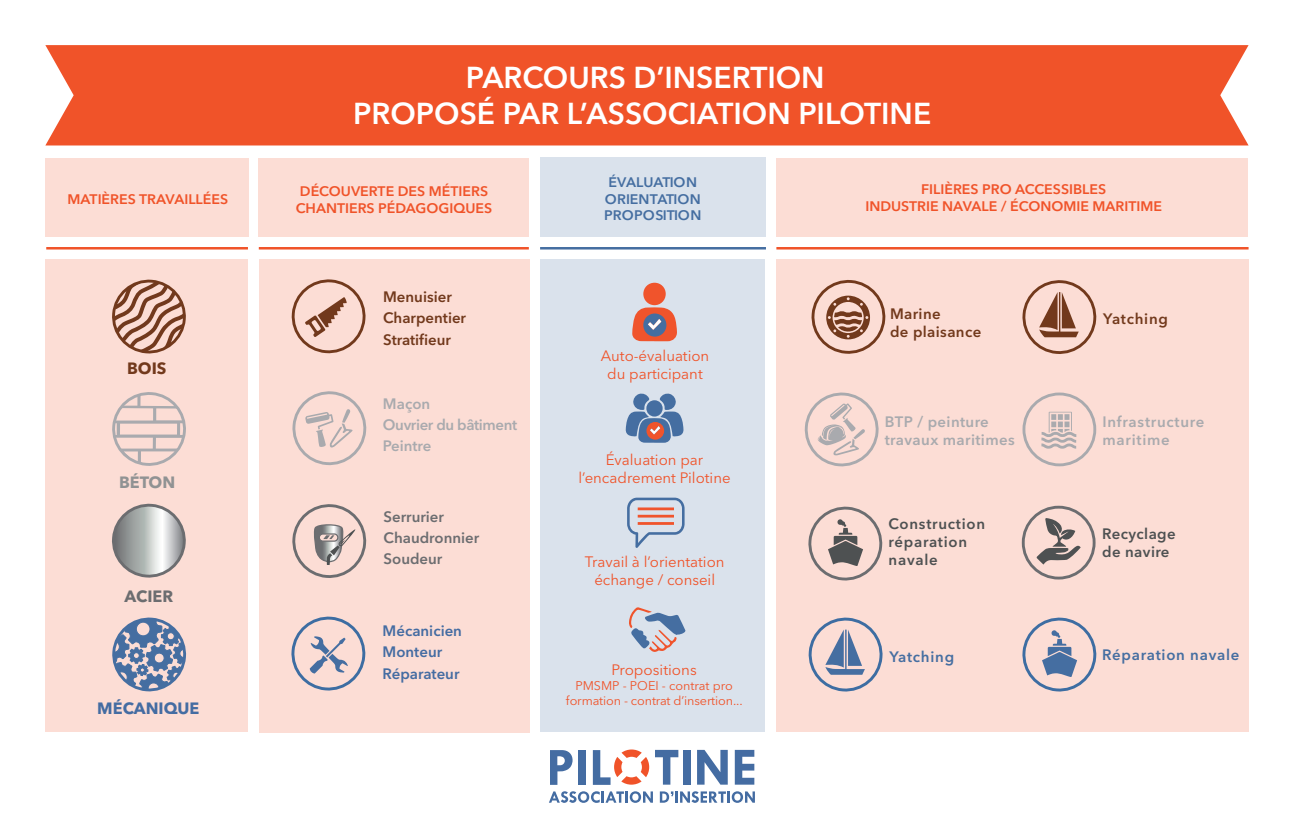
<style>
.page{position:relative;width:1294px;height:833px;background:#fff}
.page>*{position:absolute;margin:0;border:0;box-sizing:border-box;transform-origin:0 0}
.t1{font:600 30px/36px "Avenir Next LT Pro";color:#fff;text-align:center}
.t2{font:700 16.25px "Avenir Next LT Pro";color:#446ca2}
.t3{font:700 16.25px "Avenir Next LT Pro";color:#909293}
.t4{font:700 16.25px "Avenir Next LT Pro";color:#6c6d70}
.t5{font:700 16.25px "Avenir Next LT Pro";color:#72391c}
.t6{font:15px/18px "Avenir Next LT Pro";color:#f05329;text-align:center}
.t7{font:600 15px/21.2px "Avenir Next LT Pro";color:#72391c}
.t8{font:600 15px/21.2px "Avenir Next LT Pro";letter-spacing:-.025em;color:#a9aaae}
.t9{font:600 15px/21.2px "Avenir Next LT Pro";color:#6c6d70}
.t10{font:600 15px/18px "Avenir Next LT Pro";letter-spacing:.025em;color:#a9aaae}
.t11{font:600 15px/18px "Avenir Next LT Pro";letter-spacing:.05em;color:#4e5152}
.t12{font:600 15px/21.2px "Avenir Next LT Pro";color:#446ca2}
.t13{font:600 15px "Avenir Next LT Pro";letter-spacing:.05em;color:#456ea1}
.t14{font:600 15px/18px "Avenir Next LT Pro";letter-spacing:.05em;color:#a9aaae}
.t15{font:600 15px/18px "Avenir Next LT Pro";letter-spacing:.025em;color:#4e5152}
.t16{font:600 15px/18px "Avenir Next LT Pro";letter-spacing:.025em;color:#72391c}
.t17{font:600 15px "Avenir Next LT Pro";letter-spacing:.05em;color:#72391c}
.t18{font:600 13.75px/16.5px "Avenir Next LT Pro";color:#f05329;text-align:center}
.t19{font:600 13.75px/16.5px "Avenir Next LT Pro";letter-spacing:-.01em;color:#456ea1;text-align:center}
.t20{font:12.5px/15px "Avenir Next LT Pro";letter-spacing:-.01em;color:#f05329;text-align:center}
</style>
<div class="page">
<div style="left:45px;top:259px;width:202px;height:473px;background:#fcddd5"></div>
<div style="left:45px;top:158px;width:203px;height:78px;background:#fcddd5"></div>
<div style="left:259px;top:158px;width:270px;height:78px;background:#fcddd5"></div>
<div style="left:776px;top:158px;width:472px;height:78px;background:#fcddd5"></div>
<div style="left:259px;top:259px;width:270px;height:473px;background:#fcddd5"></div>
<div style="left:540px;top:259px;width:225px;height:472px;background:#dae2ec"></div>
<div style="left:540px;top:157px;width:225px;height:79px;background:#dae2ec"></div>
<div style="left:776px;top:259px;width:472px;height:472px;background:#fcddd5"></div>
<svg style="left:112px;top:279px;width:74px;height:74px"></svg>
<svg style="left:112px;top:392px;width:74px;height:74px"></svg>
<svg style="left:112px;top:503px;width:74px;height:74px"></svg>
<svg style="left:112px;top:617px;width:74px;height:74px"></svg>
<svg style="left:291px;top:279px;width:74px;height:74px"></svg>
<svg style="left:292px;top:504px;width:74px;height:74px"></svg>
<svg style="left:292px;top:391px;width:74px;height:74px"></svg>
<svg style="left:291px;top:616px;width:74px;height:74px"></svg>
<svg style="left:629px;top:607px;width:56px;height:45px"></svg>
<div style="left:643px;top:282px;width:23px;height:23px;background:#f0542c;border-radius:50%"></div>
<svg style="left:632px;top:307px;width:45px;height:34px;background:#c57267"></svg>
<svg style="left:626px;top:393px;width:57px;height:49px"></svg>
<svg style="left:627px;top:497px;width:57px;height:51px"></svg>
<hr style="left:638px;top:507px;width:36px;height:3px;background:#f0542c">
<hr style="left:638px;top:514px;width:36px;height:3px;background:#f0542c">
<hr style="left:638px;top:522px;width:36px;height:3px;background:#f0542c">
<div style="left:1022px;top:505px;width:73px;height:74px;border:3px solid #6c6d70;border-radius:50%"></div>
<svg style="left:1036px;top:518px;width:44px;height:46px"></svg>
<svg style="left:804px;top:392px;width:74px;height:74px"></svg>
<svg style="left:1022px;top:280px;width:74px;height:74px"></svg>
<svg style="left:1022px;top:617px;width:74px;height:74px"></svg>
<svg style="left:808px;top:506px;width:74px;height:74px"></svg>
<svg style="left:811px;top:280px;width:74px;height:74px"></svg>
<svg style="left:1041px;top:412px;width:35px;height:36px"></svg>
<div style="left:1022px;top:392px;width:74px;height:74px;border:3px solid #a9aaae;border-radius:50%"></div>
<hr style="left:46px;top:247px;width:202px;height:2px;background:#f05329">
<hr style="left:259px;top:247px;width:270px;height:2px;background:#f05329">
<hr style="left:776px;top:247px;width:472px;height:2px;background:#f05329">
<hr style="left:540px;top:247px;width:226px;height:2px;background:#456ea1">
<div style="left:45px;top:45px;width:1203px;height:100px;background:#f05329"></div>
<svg style="left:550px;top:750px;width:22px;height:34px"></svg>
<div style="left:578px;top:750px;width:8px;height:34px;background:#446ca2"></div>
<svg style="left:593px;top:749px;width:56px;height:35px"></svg>
<svg style="left:655px;top:749px;width:23px;height:35px"></svg>
<div style="left:683px;top:749px;width:7px;height:35px;background:#446ca2"></div>
<svg style="left:697px;top:749px;width:31px;height:35px"></svg>
<svg style="left:735px;top:749px;width:19px;height:35px"></svg>
<svg style="left:549px;top:791px;width:104px;height:11px"></svg>
<svg style="left:660px;top:791px;width:95px;height:11px"></svg>
<svg style="left:808px;top:617px;width:74px;height:74px"></svg>
<h1 class="t1" style="left:353px;top:59px;width:579px">PARCOURS D’INSERTION<br>PROPOSÉ PAR L’ASSOCIATION PILOTINE</h1>
<p class="t18" style="left:67px;top:191px;width:162px">MATIÈRES TRAVAILLÉES</p>
<p class="t18" style="left:296px;top:183px;width:198px">DÉCOUVERTE DES MÉTIERS<br>CHANTIERS PÉDAGOGIQUES</p>
<p class="t19" style="left:604px;top:174px;width:99px">ÉVALUATION<br>ORIENTATION<br>PROPOSITION</p>
<p class="t18" style="left:865px;top:181px;width:298px">FILIÈRES PRO ACCESSIBLES<br>INDUSTRIE NAVALE / ÉCONOMIE MARITIME</p>
<p class="t5" style="left:127px;top:359px;width:41px">BOIS</p>
<p class="t3" style="left:119px;top:472px;width:58px">BÉTON</p>
<p class="t4" style="left:125px;top:586px;width:50px">ACIER</p>
<p class="t2" style="left:97px;top:698px;width:104px">MÉCANIQUE</p>
<p class="t7" style="left:383px;top:286px;width:84px">Menuisier<br>Charpentier<br>Stratifieur</p>
<p class="t8" style="left:383px;top:392px;width:136px">Maçon<br>Ouvrier du bâtiment<br>Peintre</p>
<p class="t9" style="left:384px;top:506px;width:97px">Serrurier<br>Chaudronnier<br>Soudeur</p>
<p class="t12" style="left:383px;top:620px;width:81px">Mécanicien<br>Monteur<br>Réparateur</p>
<p class="t6" style="left:601px;top:347px;width:110px">Auto-évaluation du participant</p>
<p class="t6" style="left:578px;top:450px;width:154px">Évaluation par l’encadrement Pilotine</p>
<p class="t6" style="left:585px;top:552px;width:141px">Travail à l’orientation échange / conseil</p>
<p class="t6" style="left:611px;top:660px;width:87px">Propositions</p>
<p class="t20" style="left:566px;top:678px;width:178px">PMSMP - POEI - contrat pro formation - contrat d’insertion...</p>
<p class="t16" style="left:890px;top:304px;width:93px">Marine<br>de plaisance</p>
<p class="t17" style="left:1103px;top:310px;width:66px">Yatching</p>
<p class="t10" style="left:885px;top:412px;width:131px">BTP / peinture travaux maritimes</p>
<p class="t14" style="left:1102px;top:412px;width:103px">Infrastructure maritime</p>
<p class="t11" style="left:888px;top:514px;width:98px">Construction réparation navale</p>
<p class="t15" style="left:1102px;top:525px;width:75px">Recyclage de navire</p>
<p class="t13" style="left:889px;top:647px;width:66px">Yatching</p>
<p class="t13" style="left:1102px;top:646px;width:139px">Réparation navale</p>
</div>
